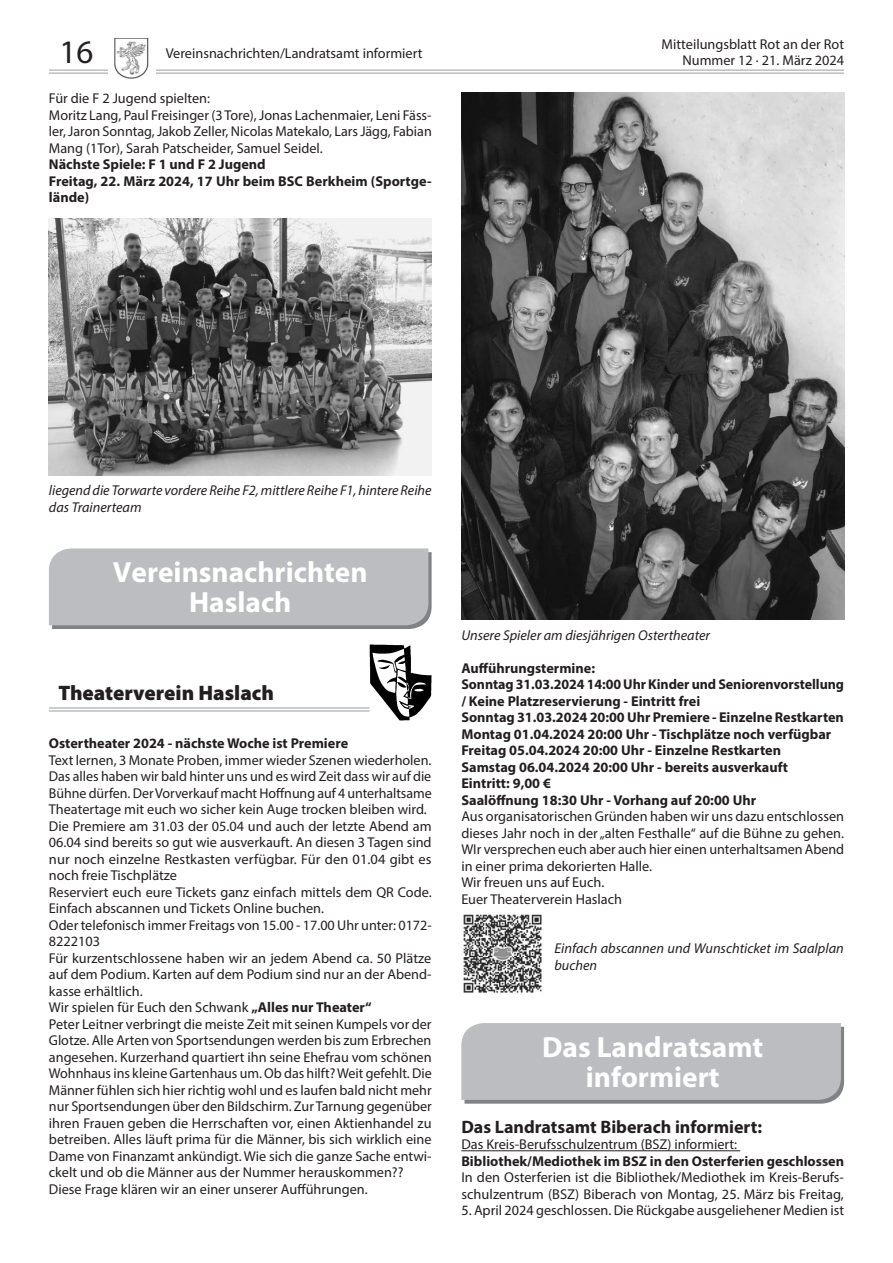
<style>
.page{position:relative;width:893px;height:1263px;background:#fff}
.page>*{position:absolute;margin:0;border:0;box-sizing:border-box;transform-origin:0 0}
.t1{font:33px "Myriad Pro";color:#231f20}
.t2{font:700 29.25px/30px "Myriad Pro";color:#fff;text-align:center}
.t3{font:900 21px "Myriad Pro";color:#231f20}
.t4{font:700 18px "Myriad Pro";color:#231f20}
.t5{font:14.25px/16.5px "Myriad Pro";color:#231f20}
.t6{font:700 14.25px/16.5px "Myriad Pro";color:#231f20}
.t7{font:italic 14.25px/16.5px "Myriad Pro";color:#231f20}
.s1{font-weight:700}
</style>
<div class="page">
<hr style="left:49px;top:72px;width:795px;height:2px;background:#bcbdc0">
<hr style="left:49px;top:69px;width:795px;height:2px;background:#bcbdc0">
<div style="left:108px;top:38px;width:47px;height:41px;background:#fff"></div>
<img style="left:114px;top:38px;width:35px;height:41px">
<img style="left:49px;top:219px;width:383px;height:256px">
<svg style="left:49px;top:548px;width:383px;height:81px;background:#b9babd"></svg>
<img style="left:370px;top:644px;width:62px;height:76px">
<hr style="left:49px;top:710px;width:321px;height:2px;background:#bcbdc0">
<hr style="left:49px;top:707px;width:321px;height:2px;background:#bcbdc0">
<hr style="left:461px;top:1150px;width:279px;height:1px;background:#231f20">
<img style="left:461px;top:93px;width:383px;height:527px">
<img style="left:463px;top:914px;width:79px;height:79px">
<div style="left:461px;top:1023px;width:383px;height:81px;background:#bcbdc0"></div>
<h1 class="t1" style="left:60px;top:32px;width:35px">16</h1>
<p class="t5" style="left:166px;top:45px;width:258px">Vereinsnachrichten/Landratsamt informiert</p>
<p class="t5" style="left:49px;top:90px;width:384px">Für die F 2 Jugend spielten:<br>Moritz Lang, Paul Freisinger (3 Tore), Jonas Lachenmaier, Leni Fäss&shy;ler, Jaron Sonntag, Jakob Zeller, Nicolas Matekalo, Lars Jägg, Fabian Mang (1Tor), Sarah Patscheider, Samuel Seidel.</p>
<p class="t6" style="left:49px;top:156px;width:384px">Nächste Spiele: F 1 und F 2 Jugend<br>Freitag, 22. März 2024, 17 Uhr beim BSC Berkheim (Sportge&shy;lände)</p>
<p class="t5" style="left:662px;top:36px;width:184px">Mitteilungsblatt Rot an der Rot</p>
<p class="t5" style="left:682px;top:52px;width:163px">Nummer 12 · 21. März 2024</p>
<p class="t7" style="left:49px;top:482px;width:384px">liegend die Torwarte vordere Reihe F2, mittlere Reihe F1, hintere Reihe das Trainerteam</p>
<h2 class="t2" style="left:113px;top:556px;width:256px">Vereinsnachrichten<br>Haslach</h2>
<h3 class="t3" style="left:58px;top:679px;width:217px">Theaterverein Haslach</h3>
<p class="t6" style="left:49px;top:734px;width:301px">Ostertheater 2024 - nächste Woche ist Premiere</p>
<p class="t5" style="left:49px;top:751px;width:384px">Text lernen, 3 Monate Proben, immer wieder Szenen wiederholen.<br>Das alles haben wir bald hinter uns und es wird Zeit dass wir auf die Bühne dürfen. Der Vorverkauf macht Hoffnung auf 4 unterhaltsame Theatertage mit euch wo sicher kein Auge trocken bleiben wird.<br>Die Premiere am 31.03 der 05.04 und auch der letzte Abend am 06.04 sind bereits so gut wie ausverkauft. An diesen 3 Tagen sind nur noch einzelne Restkasten verfügbar. Für den 01.04 gibt es noch freie Tischplätze<br>Reserviert euch eure Tickets ganz einfach mittels dem QR Code.<br>Einfach abscannen und Tickets Online buchen.<br>Oder telefonisch immer Freitags von 15.00 - 17.00 Uhr unter: 0172- 8222103<br>Für kurzentschlossene haben wir an jedem Abend ca. 50 Plätze auf dem Podium. Karten auf dem Podium sind nur an der Abend&shy;kasse erhältlich.<br>Wir spielen für Euch den Schwank <span class="s1">„Alles nur Theater“<br></span>Peter Leitner verbringt die meiste Zeit mit seinen Kumpels vor der Glotze. Alle Arten von Sportsendungen werden bis zum Erbrechen angesehen. Kurzerhand quartiert ihn seine Ehefrau vom schönen Wohnhaus ins kleine Gartenhaus um. Ob das hilft? Weit gefehlt. Die Männer fühlen sich hier richtig wohl und es laufen bald nicht mehr nur Sportsendungen über den Bildschirm. Zur Tarnung gegenüber ihren Frauen geben die Herrschaften vor, einen Aktienhandel zu betreiben. Alles läuft prima für die Männer, bis sich wirklich eine Dame von Finanzamt ankündigt. Wie sich die ganze Sache entwi&shy;ckelt und ob die Männer aus der Nummer herauskommen??<br>Diese Frage klären wir an einer unserer Aufführungen.</p>
<p class="t7" style="left:461px;top:626px;width:250px">Unsere Spieler am diesjährigen Ostertheater</p>
<p class="t6" style="left:461px;top:659px;width:384px">Aufführungstermine:<br>Sonntag 31.03.2024 14:00 Uhr Kinder und Seniorenvorstellung / Keine Platzreservierung - Eintritt frei<br>Sonntag 31.03.2024 20:00 Uhr Premiere - Einzelne Restkarten Montag 01.04.2024 20:00 Uhr - Tischplätze noch verfügbar Freitag 05.04.2024 20:00 Uhr - Einzelne Restkarten<br>Samstag 06.04.2024 20:00 Uhr - bereits ausverkauft<br>Eintritt: 9,00 €<br>Saalöffnung 18:30 Uhr - Vorhang auf 20:00 Uhr</p>
<p class="t5" style="left:461px;top:808px;width:384px">Aus organisatorischen Gründen haben wir uns dazu entschlossen dieses Jahr noch in der „alten Festhalle“ auf die Bühne zu gehen.<br>WIr versprechen euch aber auch hier einen unterhaltsamen Abend in einer prima dekorierten Halle.<br>Wir freuen uns auf Euch.<br>Euer Theaterverein Haslach</p>
<p class="t7" style="left:554px;top:940px;width:291px">Einfach abscannen und Wunschticket im Saalplan buchen</p>
<h2 class="t2" style="left:542px;top:1031px;width:223px">Das Landratsamt informiert</h2>
<p class="t4" style="left:461px;top:1115px;width:302px">Das Landratsamt Biberach informiert:</p>
<p class="t5" style="left:461px;top:1136px;width:277px">Das Kreis-Berufsschulzentrum (BSZ) informiert:</p>
<p class="t6" style="left:461px;top:1152px;width:384px">Bibliothek/Mediothek im BSZ in den Osterferien geschlossen</p>
<p class="t5" style="left:461px;top:1169px;width:384px">In den Osterferien ist die Bibliothek/Mediothek im Kreis-Berufs&shy;schulzentrum (BSZ) Biberach von Montag, 25. März bis Freitag,</p>
<p class="t5" style="left:461px;top:1202px;width:384px">5. April 2024 geschlossen. Die Rückgabe ausgeliehener Medien ist</p>
</div>
